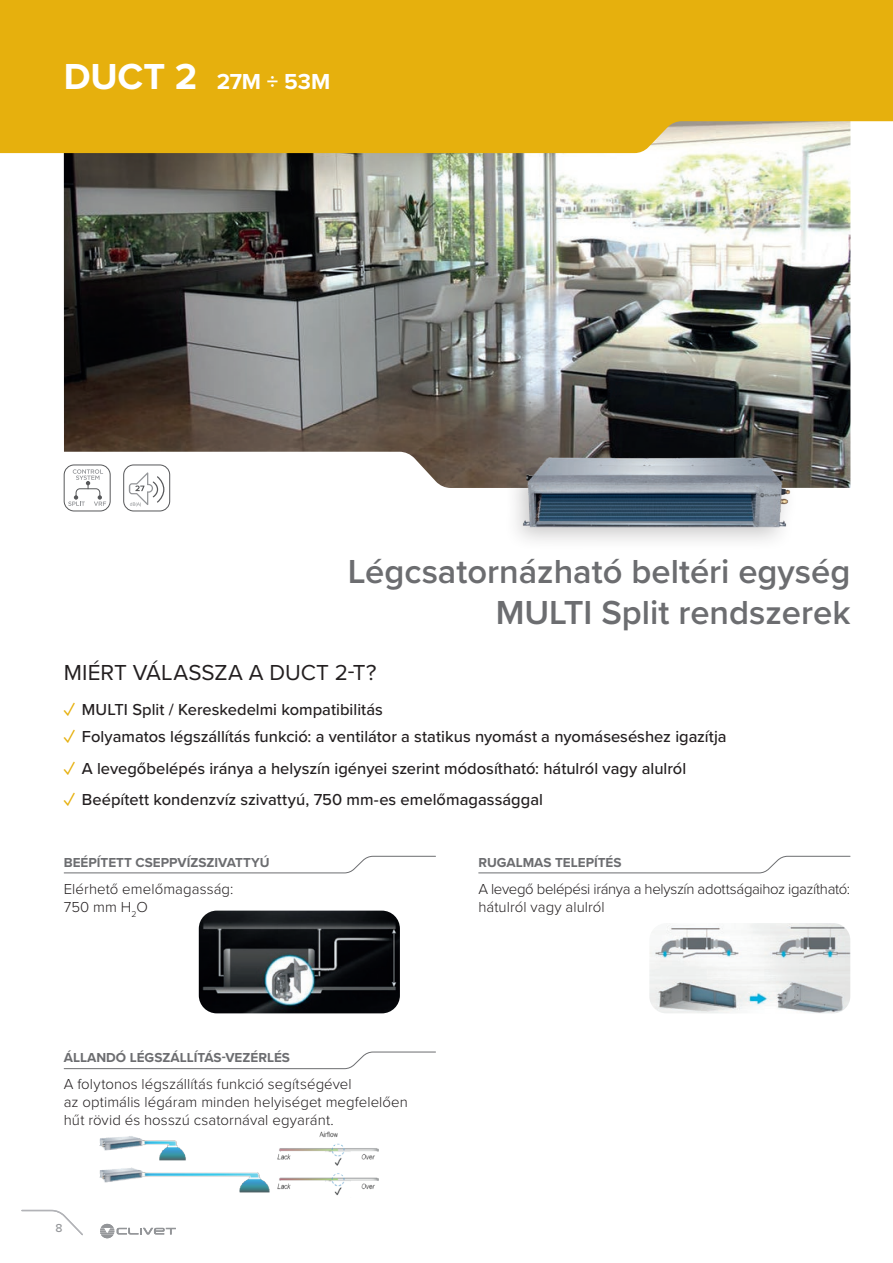
<style>
.page{position:relative;width:893px;height:1263px;background:#fff}
.page>*{position:absolute;margin:0;border:0;box-sizing:border-box;transform-origin:0 0}
.t1{font:600 34.5px/40.5px "Proxima Nova";color:#6c6d70;text-align:right}
.t2{font:22.5px "Proxima Nova";letter-spacing:.005em;color:#231f20}
.t3{font:700 22.5px "Proxima Nova";letter-spacing:-.01em;color:#fff}
.t4{font:500 16.5px "Proxima Nova";color:#231f20}
.t5{font:300 15px/18px "Proxima Nova";letter-spacing:.005em;color:#231f20}
.t6{font:300 15px/18px "Proxima Nova";letter-spacing:-.02em;color:#231f20}
.t7{font:700 13.5px "Proxima Nova";color:#6c6d70}
.t8{font:500 12px "Proxima Nova";color:#95979a}
.s1{font-size:37.5px}
.s2{font-size:21px;color:#e6b00d}
</style>
<div class="page">
<img style="left:64px;top:153px;width:786px;height:335px">
<div style="left:0;top:0;width:893px;height:153px;background:#e6b00d"></div>
<div style="left:501px;top:446px;width:300px;height:106px;background:#231f20;opacity:.24"></div>
<img style="left:517px;top:451px;width:283px;height:86px">
<div style="left:64px;top:465px;width:46px;height:46px;background:#fff;border-radius:10px"></div>
<div style="left:64px;top:465px;width:47px;height:46px;border:1px solid #57585a;border-radius:10px"></div>
<svg style="left:68px;top:469px;width:38px;height:37px"></svg>
<div style="left:124px;top:465px;width:46px;height:46px;background:#fff;border-radius:10px"></div>
<div style="left:123px;top:465px;width:47px;height:46px;border:1px solid #57585a;border-radius:10px"></div>
<svg style="left:128px;top:472px;width:37px;height:35px"></svg>
<img style="left:99px;top:1131px;width:280px;height:65px">
<svg style="left:63px;top:1051px;width:373px;height:18px"></svg>
<img style="left:649px;top:923px;width:201px;height:90px">
<svg style="left:478px;top:855px;width:373px;height:19px"></svg>
<img style="left:199px;top:911px;width:201px;height:102px">
<svg style="left:63px;top:855px;width:373px;height:19px"></svg>
<svg style="left:100px;top:1224px;width:76px;height:14px"></svg>
<svg style="left:21px;top:1209px;width:62px;height:27px"></svg>
<h2 class="t3" style="left:64px;top:65px;width:268px"><span class="s1">DUCT 2</span> 27M ÷ 53M</h2>
<h1 class="t1" style="left:348px;top:550px;width:504px">Légcsatornázható beltéri egység<br>MULTI Split rendszerek</h1>
<h2 class="t2" style="left:64px;top:655px;width:314px">MIÉRT VÁLASSZA A DUCT 2-T?</h2>
<p class="t4" style="left:64px;top:697px;width:321px"><span class="s2">✓</span> MULTI Split / Kereskedelmi kompatibilitás</p>
<p class="t4" style="left:64px;top:724px;width:664px"><span class="s2">✓</span> Folyamatos légszállítás funkció: a ventilátor a statikus nyomást a nyomáseséshez igazítja</p>
<p class="t4" style="left:64px;top:756px;width:624px"><span class="s2">✓</span> A levegőbelépés iránya a helyszín igényei szerint módosítható: hátulról vagy alulról</p>
<p class="t4" style="left:64px;top:787px;width:481px"><span class="s2">✓</span> Beépített kondenzvíz szivattyú, 750 mm-es emelőmagassággal</p>
<p class="t7" style="left:64px;top:852px;width:207px">BEÉPÍTETT CSEPPVÍZSZIVATTYÚ</p>
<p class="t5" style="left:64px;top:879px;width:171px">Elérhető emelőmagasság:<br>750 mm H<sub>2</sub>O</p>
<p class="t7" style="left:64px;top:1048px;width:228px">ÁLLANDÓ LÉGSZÁLLÍTÁS-VEZÉRLÉS</p>
<p class="t5" style="left:64px;top:1074px;width:346px">A folytonos légszállítás funkció segítségével<br>az optimális légáram minden helyiséget megfelelően hűt rövid és hosszú csatornával egyaránt.</p>
<p class="t8" style="left:56px;top:1219px;width:9px">8</p>
<p class="t7" style="left:478px;top:852px;width:145px">RUGALMAS TELEPÍTÉS</p>
<p class="t6" style="left:478px;top:879px;width:373px">A levegő belépési iránya a helyszín adottságaihoz igazítható: hátulról vagy alulról</p>
</div>
